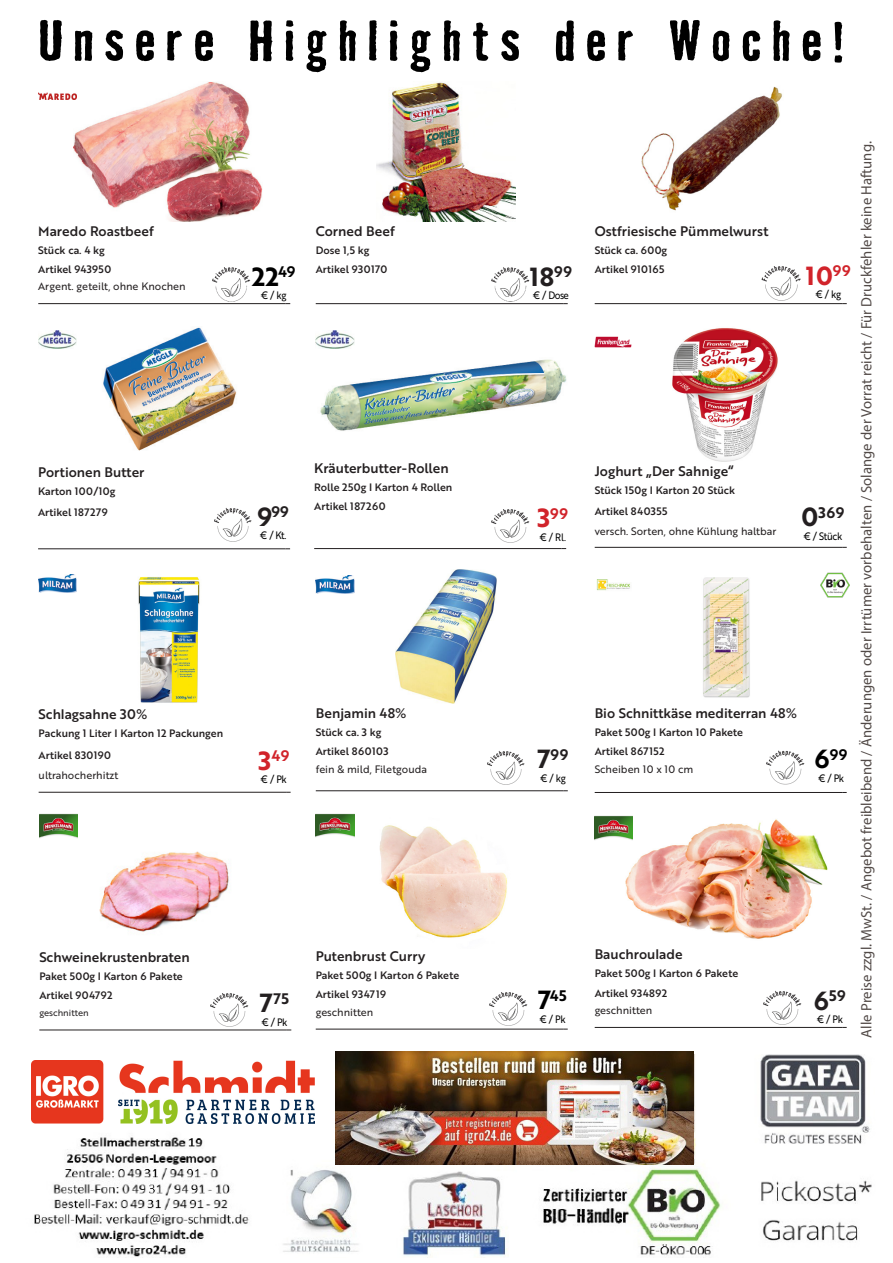
<style>
.page{position:relative;width:893px;height:1263px;background:#fff}
.page>*{position:absolute;margin:0;border:0;box-sizing:border-box;transform-origin:0 0}
.t1{font:700 52.5px "Badhouse";letter-spacing:.18em;color:#000}
.t2{font:25.5px "Brother 1816 Bold";color:#000}
.t3{font:25.5px "Brother 1816 Bold";color:#d1232a}
.t4{font:25.5px "Brother 1816 Bold";color:#231f20}
.t5{font:15px "Myriad Pro";letter-spacing:.005em;color:#524a47}
.t6{font:14.85px "Brother 1816 Bold";letter-spacing:.04em;color:#231f20}
.t7{font:14.85px "Brother 1816 Bold";color:#d1232a}
.t8{font:14.85px "Brother 1816 Bold";color:#000}
.t9{font:13.5px "Brother 1816 Medium";color:#231f20}
.t10{font:10.5px "Brother 1816 Medium";color:#231f20}
.t11{font:10.5px "Brother 1816 Regular";color:#231f20}
.t12{font:10.5px "Brother 1816 Medium";letter-spacing:.025em;color:#231f20}
.t13{font:10.5px "Brother 1816 Regular";letter-spacing:-.04em;color:#000;scale:.9 1}
.t14{font:10.5px "Brother 1816 Medium";letter-spacing:.02em;color:#231f20}
.t15{font:9px "Brother 1816 Regular";color:#231f20}
.s1{font-size:25.5px}
</style>
<div class="page">
<img style="left:320px;top:359px;width:247px;height:72px">
<img style="left:34px;top:1054px;width:838px;height:203px">
<img style="left:335px;top:1051px;width:359px;height:114px">
<img style="left:31px;top:1060px;width:283px;height:64px">
<hr style="left:38px;top:303px;width:248px;height:1px;background:#231f20">
<img style="left:212px;top:267px;width:39px;height:34px">
<hr style="left:314px;top:548px;width:248px;height:1px;background:#231f20">
<hr style="left:595px;top:792px;width:247px;height:1px;background:#231f20">
<hr style="left:595px;top:303px;width:247px;height:1px;background:#231f20">
<img style="left:761px;top:266px;width:40px;height:35px">
<hr style="left:316px;top:303px;width:247px;height:1px;background:#231f20">
<img style="left:491px;top:267px;width:39px;height:34px">
<hr style="left:39px;top:1030px;width:248px;height:1px;background:#231f20">
<img style="left:395px;top:570px;width:102px;height:134px">
<hr style="left:316px;top:790px;width:247px;height:1px;background:#231f20">
<hr style="left:595px;top:1027px;width:247px;height:1px;background:#231f20">
<hr style="left:316px;top:1029px;width:247px;height:1px;background:#231f20">
<hr style="left:39px;top:792px;width:247px;height:1px;background:#231f20">
<img style="left:379px;top:825px;width:128px;height:113px">
<img style="left:616px;top:815px;width:212px;height:124px">
<img style="left:703px;top:577px;width:47px;height:121px">
<img style="left:99px;top:851px;width:130px;height:81px">
<img style="left:672px;top:328px;width:106px;height:134px">
<img style="left:138px;top:577px;width:62px;height:126px">
<img style="left:74px;top:82px;width:189px;height:139px">
<img style="left:377px;top:82px;width:138px;height:139px">
<hr style="left:595px;top:547px;width:247px;height:1px;background:#231f20">
<hr style="left:38px;top:548px;width:248px;height:1px;background:#231f20">
<img style="left:641px;top:86px;width:141px;height:125px">
<img style="left:103px;top:327px;width:134px;height:124px">
<img style="left:214px;top:508px;width:38px;height:33px">
<img style="left:491px;top:509px;width:39px;height:34px">
<img style="left:316px;top:331px;width:38px;height:17px">
<img style="left:316px;top:813px;width:38px;height:24px">
<img style="left:595px;top:816px;width:38px;height:24px">
<img style="left:316px;top:576px;width:38px;height:18px">
<img style="left:38px;top:331px;width:39px;height:17px">
<img style="left:595px;top:337px;width:37px;height:10px">
<img style="left:39px;top:574px;width:38px;height:19px">
<img style="left:39px;top:813px;width:39px;height:25px">
<img style="left:38px;top:93px;width:39px;height:7px">
<img style="left:596px;top:579px;width:34px;height:12px">
<img style="left:766px;top:750px;width:39px;height:34px">
<img style="left:487px;top:751px;width:38px;height:33px">
<img style="left:210px;top:993px;width:39px;height:34px">
<img style="left:489px;top:992px;width:39px;height:34px">
<img style="left:763px;top:991px;width:39px;height:34px">
<img style="left:820px;top:572px;width:30px;height:26px">
<p class="t1" style="left:38px;top:4px;width:807px">Unsere Highlights der Woche!</p>
<p class="t9" style="left:38px;top:221px;width:117px">Maredo Roastbeef</p>
<p class="t10" style="left:38px;top:242px;width:68px">Stück ca. 4 kg</p>
<p class="t10" style="left:38px;top:261px;width:74px">Artikel 943950</p>
<p class="t11" style="left:38px;top:279px;width:149px">Argent. geteilt, ohne Knochen</p>
<p class="t2" style="left:252px;top:257px;width:45px">22<sup>49</sup></p>
<p class="t13" style="left:261px;top:288px;width:30px">€ / kg</p>
<p class="t9" style="left:316px;top:221px;width:81px">Corned Beef</p>
<p class="t10" style="left:316px;top:242px;width:55px">Dose 1,5 kg</p>
<p class="t12" style="left:316px;top:261px;width:73px">Artikel 930170</p>
<p class="t4" style="left:530px;top:257px;width:44px">18<sup>99</sup></p>
<p class="t13" style="left:533px;top:288px;width:42px">€ / Dose</p>
<p class="t9" style="left:595px;top:221px;width:175px">Ostfriesische Pümmelwurst</p>
<p class="t10" style="left:595px;top:242px;width:74px">Stück ca. 600g</p>
<p class="t12" style="left:595px;top:261px;width:71px">Artikel 910165</p>
<p class="t3" style="left:806px;top:256px;width:46px">10<sup>99</sup></p>
<p class="t13" style="left:815px;top:287px;width:30px">€ / kg</p>
<p class="t9" style="left:314px;top:458px;width:136px">Kräuterbutter-Rollen</p>
<p class="t10" style="left:314px;top:479px;width:140px">Rolle 250g I Karton 4 Rollen</p>
<p class="t12" style="left:314px;top:499px;width:73px">Artikel 187260</p>
<p class="t9" style="left:595px;top:461px;width:140px">Joghurt „Der Sahnige“</p>
<p class="t10" style="left:595px;top:482px;width:142px">Stück 150g I Karton 20 Stück</p>
<p class="t12" style="left:595px;top:503px;width:74px">Artikel 840355</p>
<p class="t11" style="left:595px;top:523px;width:183px">versch. Sorten, ohne Kühlung haltbar</p>
<p class="t9" style="left:38px;top:462px;width:108px">Portionen Butter</p>
<p class="t10" style="left:38px;top:483px;width:79px">Karton 100/10g</p>
<p class="t12" style="left:38px;top:505px;width:71px">Artikel 187279</p>
<p class="t6" style="left:801px;top:501px;width:44px"><span class="s1">0</span>369</p>
<p class="t13" style="left:803px;top:528px;width:45px">€ / Stück</p>
<p class="t6" style="left:257px;top:501px;width:33px"><span class="s1">9</span>99</p>
<p class="t13" style="left:260px;top:528px;width:31px">€ / Kt.</p>
<p class="t7" style="left:537px;top:502px;width:32px"><span class="s1">3</span>99</p>
<p class="t13" style="left:539px;top:529px;width:31px">€ / Rl.</p>
<p class="t9" style="left:39px;top:704px;width:110px">Schlagsahne 30%</p>
<p class="t10" style="left:39px;top:726px;width:186px">Packung 1 Liter I Karton 12 Packungen</p>
<p class="t12" style="left:39px;top:747px;width:74px">Artikel 830190</p>
<p class="t11" style="left:39px;top:767px;width:81px">ultrahocherhitzt</p>
<p class="t7" style="left:258px;top:745px;width:32px"><span class="s1">3</span>49</p>
<p class="t13" style="left:261px;top:772px;width:31px">€ / Pk</p>
<p class="t9" style="left:316px;top:703px;width:92px">Benjamin 48%</p>
<p class="t10" style="left:316px;top:725px;width:67px">Stück ca. 3 kg</p>
<p class="t12" style="left:316px;top:744px;width:74px">Artikel 860103</p>
<p class="t11" style="left:316px;top:761px;width:113px">fein &amp; mild, Filetgouda</p>
<p class="t9" style="left:39px;top:947px;width:152px">Schweinekrustenbraten</p>
<p class="t10" style="left:39px;top:968px;width:145px">Paket 500g I Karton 6 Pakete</p>
<p class="t10" style="left:39px;top:987px;width:75px">Artikel 904792</p>
<p class="t15" style="left:39px;top:1006px;width:51px">geschnitten</p>
<p class="t6" style="left:260px;top:987px;width:31px"><span class="s1">7</span>75</p>
<p class="t13" style="left:261px;top:1014px;width:31px">€ / Pk</p>
<p class="t9" style="left:316px;top:946px;width:111px">Putenbrust Curry</p>
<p class="t10" style="left:316px;top:967px;width:145px">Paket 500g I Karton 6 Pakete</p>
<p class="t10" style="left:316px;top:986px;width:72px">Artikel 934719</p>
<p class="t11" style="left:316px;top:1004px;width:59px">geschnitten</p>
<p class="t6" style="left:538px;top:743px;width:32px"><span class="s1">7</span>99</p>
<p class="t13" style="left:540px;top:770px;width:30px">€ / kg</p>
<p class="t9" style="left:595px;top:703px;width:204px">Bio Schnittkäse mediterran 48%</p>
<p class="t10" style="left:595px;top:725px;width:150px">Paket 500g I Karton 10 Pakete</p>
<p class="t14" style="left:595px;top:744px;width:71px">Artikel 867152</p>
<p class="t11" style="left:595px;top:761px;width:100px">Scheiben 10 x 10 cm</p>
<p class="t8" style="left:814px;top:743px;width:34px"><span class="s1">6</span>99</p>
<p class="t13" style="left:818px;top:770px;width:30px">€ / Pk</p>
<p class="t8" style="left:538px;top:984px;width:30px"><span class="s1">7</span>45</p>
<p class="t13" style="left:539px;top:1011px;width:31px">€ / Pk</p>
<p class="t9" style="left:595px;top:944px;width:89px">Bauchroulade</p>
<p class="t10" style="left:595px;top:966px;width:145px">Paket 500g I Karton 6 Pakete</p>
<p class="t14" style="left:595px;top:985px;width:74px">Artikel 934892</p>
<p class="t11" style="left:595px;top:1002px;width:59px">geschnitten</p>
<p class="t6" style="left:814px;top:984px;width:33px"><span class="s1">6</span>59</p>
<p class="t13" style="left:817px;top:1011px;width:31px">€ / Pk</p>
<p class="t5" style="left:857px;top:1037px;width:898px;rotate:-90deg">Alle Preise zzgl. MwSt. / Angebot freibleibend / Änderungen oder Irrtümer vorbehalten / Solange der Vorrat reicht / Für Druckfehler keine Haftung.</p>
</div>
